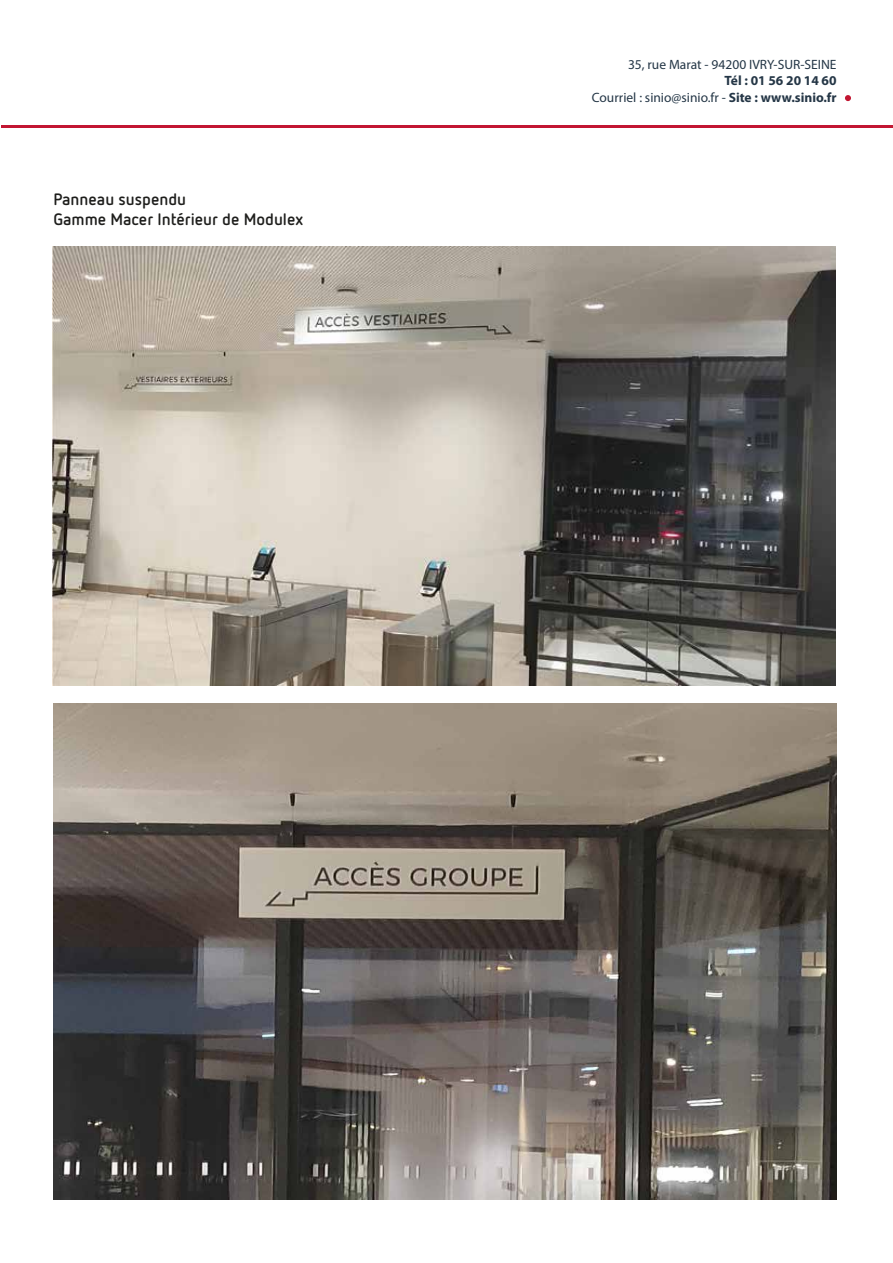
<style>
.page{position:relative;width:893px;height:1263px;background:#fff}
.page>*{position:absolute;margin:0;border:0;box-sizing:border-box;transform-origin:0 0}
.t1{font:700 16.5px/19.8px "Netto OT";color:#1e1e1c}
.t2{font:700 13.5px/16.2px "Myriad Pro";color:#243646;text-align:right}
.t3{font:13.5px "Myriad Pro";color:#243646}
.s1{font-weight:400}
</style>
<div class="page">
<svg style="left:845px;top:95px;width:6px;height:6px"></svg>
<hr style="left:1px;top:125px;width:892px;height:2px;background:#c21632">
<img style="left:53px;top:704px;width:783px;height:495px">
<img style="left:53px;top:246px;width:782px;height:439px">
<p class="t1" style="left:53px;top:189px;width:251px">Panneau suspendu<br>Gamme Macer Intérieur de Modulex</p>
<p class="t3" style="left:628px;top:56px;width:210px">35, rue Marat - 94200 IVRY-SUR-SEINE</p>
<p class="t2" style="left:592px;top:72px;width:246px">Tél : 01 56 20 14 60<br><span class="s1">Courriel : sinio@sinio.fr -</span> Site : www.sinio.fr</p>
</div>
